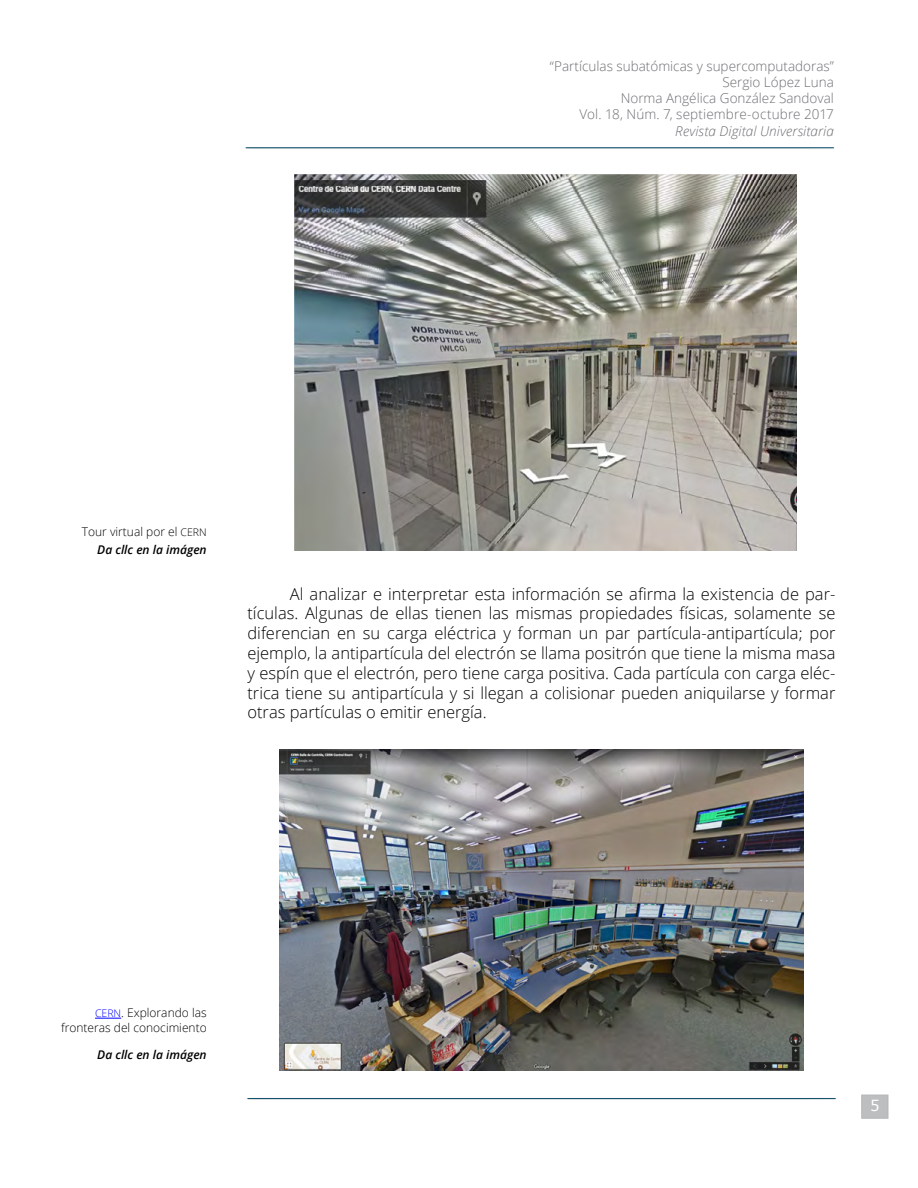
<style>
.page{position:relative;width:918px;height:1188px;background:#fff}
.page>*{position:absolute;margin:0;border:0;box-sizing:border-box;transform-origin:0 0}
.t1{font:300 16.5px/19.8px "Open Sans";color:#000;text-align:justify}
.t2{font:15px "Verdana";color:#fff}
.t3{font:300 13.5px/16.2px "Open Sans";color:#6d6e71;text-align:right}
.t4{font:italic 300 13.5px "Open Sans";letter-spacing:.005em;color:#6d6e71}
.t5{font:300 12px/14.4px "Open Sans";color:#000;text-align:right}
.t6{font:italic 600 12px "Open Sans";color:#000}
.s1{font-size:10.5px}
.s2{font-weight:600;font-style:italic}
.s3{font-size:10.5px;color:#00f}
</style>
<div class="page">
<div style="left:861px;top:1095px;width:27px;height:24px;background:#bcbec0"></div>
<hr style="left:244px;top:147px;width:591px;height:2px;background:#417488">
<hr style="left:246px;top:148px;width:588px;height:1px;background:#004662">
<hr style="left:246px;top:1098px;width:591px;height:2px;background:#d8dee1">
<hr style="left:248px;top:1098px;width:588px;height:1px;background:#004662">
<img style="left:280px;top:750px;width:523px;height:320px">
<svg style="left:95px;top:1018px;width:26px;height:1px"></svg>
<img style="left:295px;top:174px;width:501px;height:376px">
<p class="t3" style="left:550px;top:57px;width:286px">“Partículas subatómicas y supercomputadoras” Sergio López Luna<br>Norma Angélica González Sandoval<br>Vol. 18, Núm. 7, septiembre-octubre 2017</p>
<p class="t4" style="left:675px;top:121px;width:160px">Revista Digital Universitaria</p>
<p class="t5" style="left:82px;top:522px;width:126px;line-height:18.6px">Tour virtual por el <span class="s1">CERN<br></span><span class="s2">Da cllc en la imágen</span></p>
<p class="t1" style="left:247px;top:583px;width:590px;text-indent:43px">Al analizar e interpretar esta información se afirma la existencia de par&shy;tículas. Algunas de ellas tienen las mismas propiedades físicas, solamente se diferencian en su carga eléctrica y forman un par partícula-antipartícula; por ejemplo, la antipartícula del electrón se llama positrón que tiene la misma masa y espín que el electrón, pero tiene carga positiva. Cada partícula con carga eléc&shy;trica tiene su antipartícula y si llegan a colisionar pueden aniquilarse y formar otras partículas o emitir energía.</p>
<p class="t5" style="left:61px;top:1005px;width:147px"><span class="s3">CERN</span>. Explorando las fronteras del conocimiento</p>
<p class="t6" style="left:97px;top:1046px;width:111px">Da cllc en la imágen</p>
<p class="t2" style="left:870px;top:1096px;width:11px">5</p>
</div>
